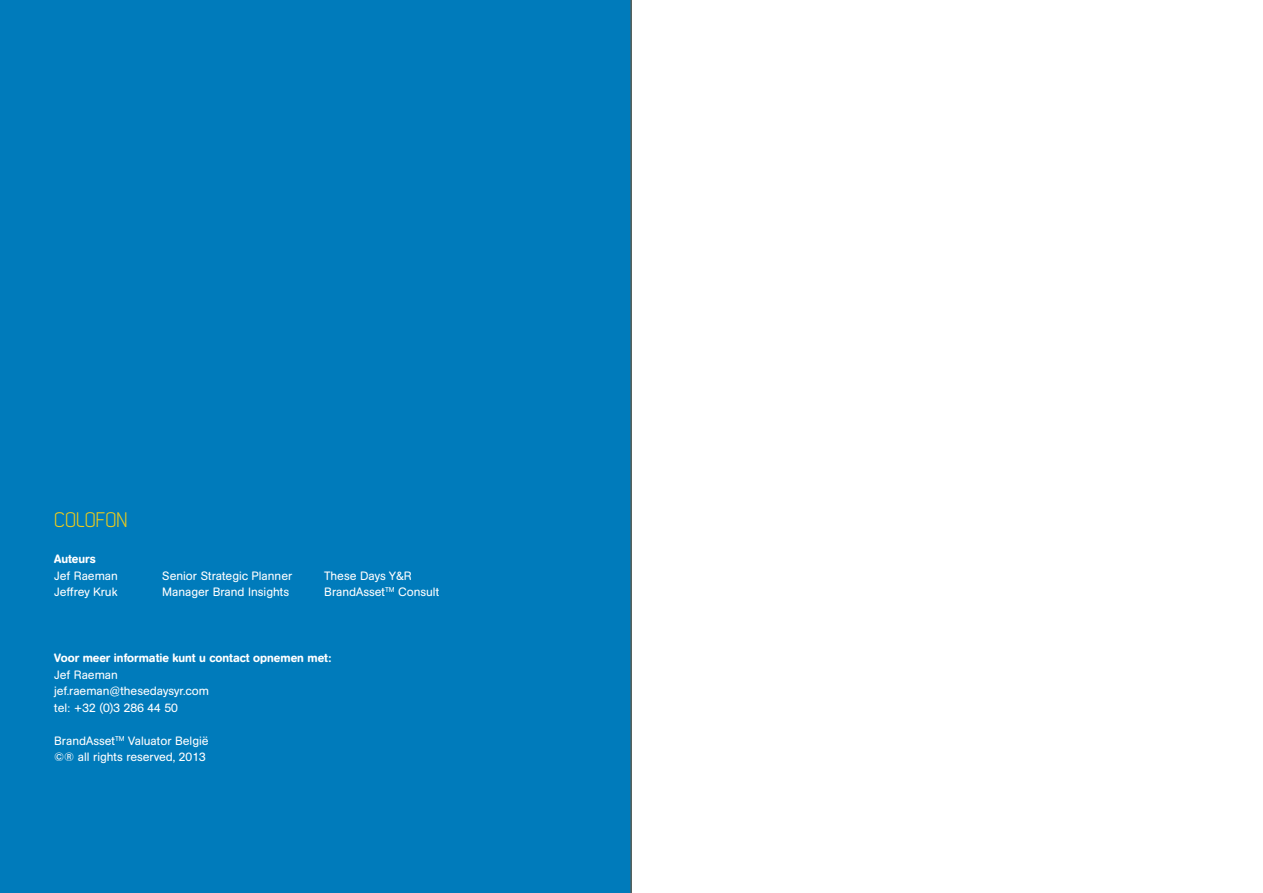
<style>
.page{position:relative;width:1263px;height:893px;background:#fff}
.page>*{position:absolute;margin:0;border:0;box-sizing:border-box;transform-origin:0 0}
.t1{font:21px "Dekar";color:#f5ce16}
.t2{font:12px/16.5px "AG Book Rounded";color:#fff}
.t3{font:500 12px "AG Book Rounded";color:#fff}
</style>
<div class="page">
<div style="left:0;top:0;width:631px;height:893px;background:#007bbb"></div>
<h1 class="t1" style="left:54px;top:510px;width:75px">COLOFON</h1>
<p class="t3" style="left:54px;top:552px;width:43px">Auteurs</p>
<p class="t2" style="left:54px;top:567px;width:65px">Jef Raeman</p>
<p class="t2" style="left:162px;top:567px;width:132px">Senior Strategic Planner</p>
<p class="t2" style="left:324px;top:567px;width:89px">These Days Y&amp;R</p>
<p class="t2" style="left:54px;top:584px;width:65px">Jeffrey Kruk</p>
<p class="t2" style="left:162px;top:584px;width:128px">Manager Brand Insights</p>
<p class="t2" style="left:324px;top:584px;width:116px">BrandAsset<sup>TM</sup> Consult</p>
<p class="t3" style="left:54px;top:651px;width:279px">Voor meer informatie kunt u contact opnemen met:</p>
<p class="t2" style="left:54px;top:666px;width:156px">Jef Raeman jef.raeman@thesedaysyr.com tel: +32 (0)3 286 44 50</p>
<p class="t2" style="left:54px;top:732px;width:156px">BrandAsset<sup>TM</sup> Valuator België ©® all rights reserved, 2013</p>
</div>
